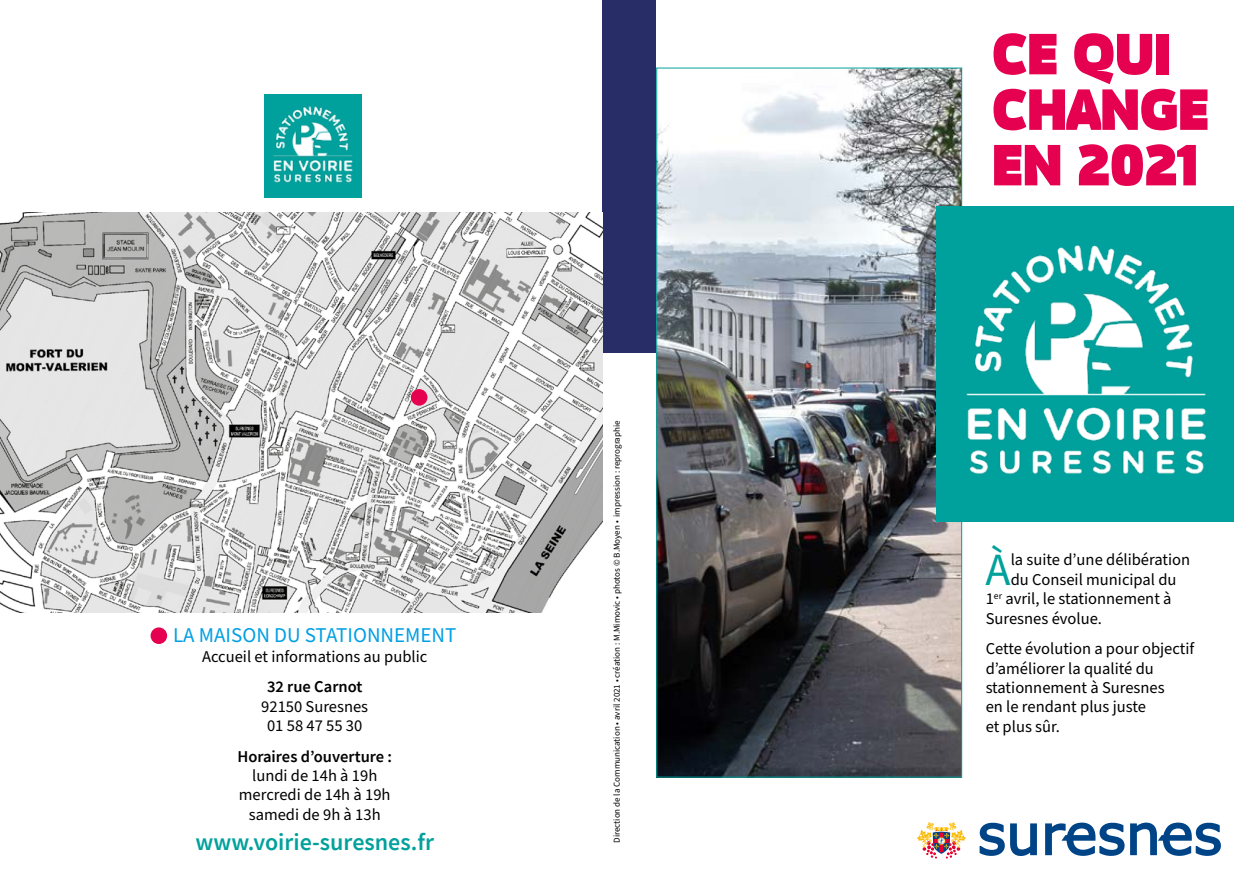
<style>
.page{position:relative;width:1259px;height:893px;background:#fff}
.page>*{position:absolute;margin:0;border:0;box-sizing:border-box;transform-origin:0 0}
.t1{font:900 57px/55.5px "Movavi Grotesque";letter-spacing:-.04em;color:#e50050}
.t2{font:46.05px "Source Sans Pro";color:#00a19c}
.t3{font:600 24px "Source Sans Pro";color:#00a19c}
.t4{font:21px "Source Sans Pro";color:#009fe3}
.t5{font:16.5px/19.5px "Source Sans Pro";color:#000;text-align:center}
.t6{font:600 16.5px "Source Sans Pro";color:#000}
.t7{font:9px "Source Sans Pro";color:#000}
</style>
<div class="page">
<img style="left:658px;top:70px;width:302px;height:705px">
<svg style="left:979px;top:822px;width:25px;height:34px"></svg>
<svg style="left:1010px;top:823px;width:27px;height:33px"></svg>
<svg style="left:1045px;top:822px;width:79px;height:34px"></svg>
<svg style="left:1130px;top:822px;width:91px;height:34px"></svg>
<svg style="left:917px;top:822px;width:49px;height:36px"></svg>
<div style="left:602px;top:0;width:54px;height:353px;background:#282d67"></div>
<div style="left:935px;top:207px;width:298px;height:315px;background:#00a19c"></div>
<img style="left:966px;top:220px;width:268px;height:268px">
<div style="left:264px;top:94px;width:97px;height:104px;background:#00a19c"></div>
<img style="left:273px;top:98px;width:89px;height:88px">
<img style="left:0;top:213px;width:602px;height:399px">
<div style="left:411px;top:389px;width:16px;height:17px;background:#e50050;border-radius:50%"></div>
<div style="left:151px;top:627px;width:16px;height:17px;background:#e50050;border-radius:50%"></div>
<p class="t4" style="left:173px;top:621px;width:285px">LA MAISON DU STATIONNEMENT</p>
<p class="t5" style="left:202px;top:647px;width:227px">Accueil et informations au public</p>
<p class="t6" style="left:267px;top:676px;width:97px">32 rue Carnot</p>
<p class="t5" style="left:261px;top:697px;width:108px">92150 Suresnes<br>01 58 47 55 30</p>
<p class="t6" style="left:237px;top:745px;width:156px">Horaires d’ouverture :</p>
<p class="t5" style="left:239px;top:766px;width:153px">lundi de 14h à 19h mercredi de 14h à 19h samedi de 9h à 13h</p>
<h3 class="t3" style="left:195px;top:826px;width:240px">www.voirie-suresnes.fr</h3>
<p class="t7" style="left:611px;top:843px;width:424px;rotate:-90deg">Direction de la Communication • avril 2021 • création : M.Mimovic • photos © B.Moyen • impression : reprographie</p>
<h1 class="t1" style="left:991px;top:25px;width:221px">CE QUI<br>CHANGE<br>EN 2021</h1>
<h2 class="t2" style="left:985px;top:539px;width:27px">À</h2>
<p class="t5" style="left:1010px;top:551px;width:181px">la suite d’une délibération</p>
<p class="t5" style="left:1010px;top:570px;width:167px">du Conseil municipal du</p>
<p class="t5" style="left:985px;top:590px;width:187px">1<sup>er</sup> avril, le stationnement à</p>
<p class="t5" style="left:985px;top:609px;width:118px">Suresnes évolue.</p>
<p class="t5" style="left:985px;top:639px;width:210px;text-align:left">Cette évolution a pour objectif d’améliorer la qualité du stationnement à Suresnes<br>en le rendant plus juste<br>et plus sûr.</p>
</div>
